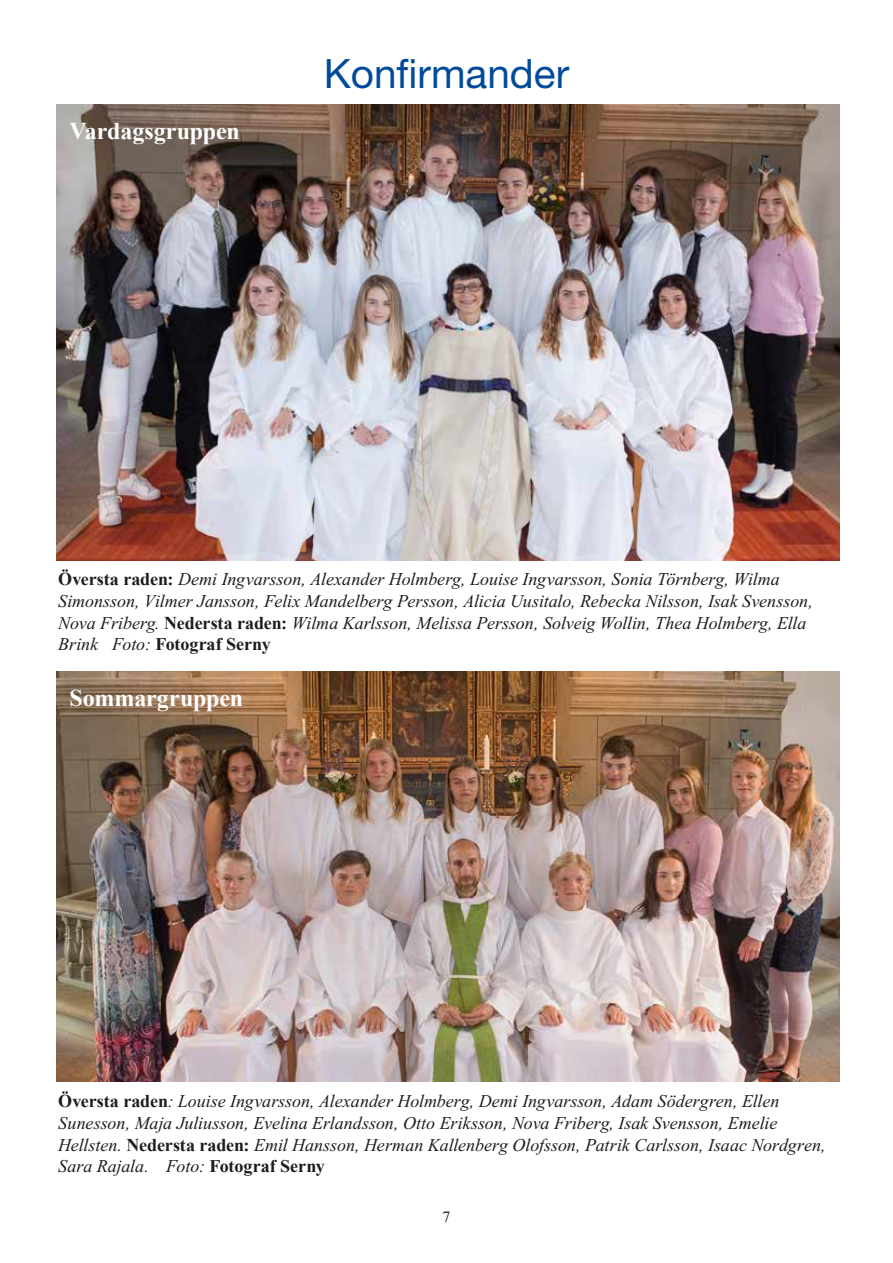
<style>
.page{position:relative;width:893px;height:1263px;background:#fff}
.page>*{position:absolute;margin:0;border:0;box-sizing:border-box;transform-origin:0 0}
.t1{font:40.5px "Helvetica Neue";color:#004a9a}
.t2{font:700 24px "Times New Roman";letter-spacing:-.005em;color:#fff}
.t3{font:italic 18px/21.6px "Times New Roman";letter-spacing:-.005em;color:#1d1d1b}
.t4{font:15.75px "Times New Roman";color:#1d1d1b}
.s1{font-weight:700;font-style:normal}
</style>
<div class="page">
<img style="left:57px;top:105px;width:782px;height:455px">
<img style="left:57px;top:671px;width:782px;height:411px">
<h2 class="t2" style="left:70px;top:117px;width:172px">Vardagsgruppen</h2>
<h1 class="t1" style="left:324px;top:50px;width:247px">Konfirmander</h1>
<p class="t3" style="left:58px;top:569px;width:756px"><span class="s1">Översta raden:</span> Demi Ingvarsson, Alexander Holmberg, Louise Ingvarsson, Sonia Törnberg, Wilma Simonsson, Vilmer Jansson, Felix Mandelberg Persson, Alicia Uusitalo, Rebecka Nilsson, Isak Svensson, Nova Friberg. <span class="s1">Nedersta raden:</span> Wilma Karlsson, Melissa Persson, Solveig Wollin, Thea Holmberg, Ella Brink Foto: <span class="s1">Fotograf Serny</span></p>
<h2 class="t2" style="left:70px;top:684px;width:175px">Sommargruppen</h2>
<p class="t3" style="left:58px;top:1091px;width:769px"><span class="s1">Översta raden</span>: Louise Ingvarsson, Alexander Holmberg, Demi Ingvarsson, Adam Södergren, Ellen Sunesson, Maja Juliusson, Evelina Erlandsson, Otto Eriksson, Nova Friberg, Isak Svensson, Emelie Hellsten. <span class="s1">Nedersta raden:</span> Emil Hansson, Herman Kallenberg Olofsson, Patrik Carlsson, Isaac Nordgren, Sara Rajala. Foto: <span class="s1">Fotograf Serny</span></p>
<p class="t4" style="left:443px;top:1208px;width:9px">7</p>
</div>
